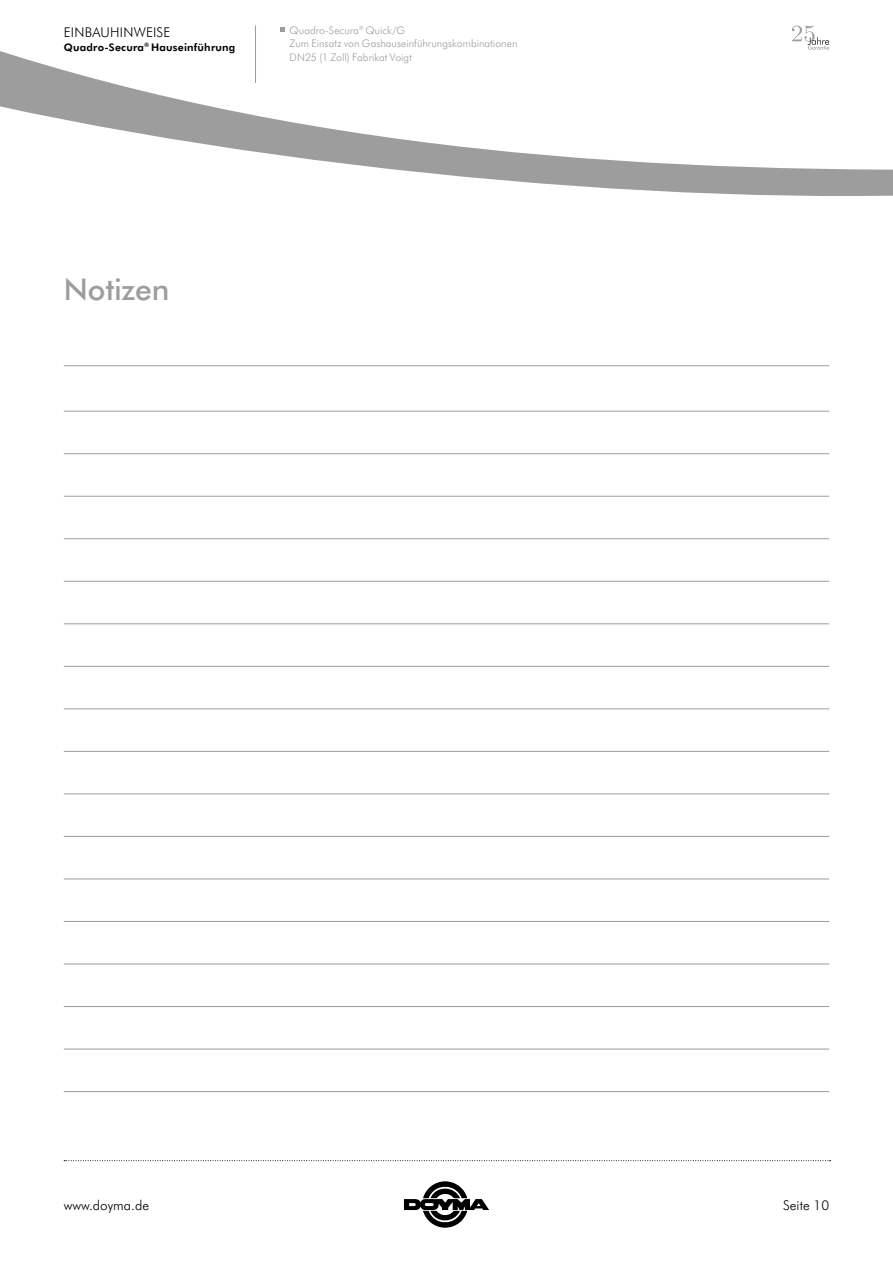
<style>
.page{position:relative;width:893px;height:1263px;background:#fff}
.page>*{position:absolute;margin:0;border:0;box-sizing:border-box;transform-origin:0 0}
.t1{font:500 30px "Futura BT";letter-spacing:-.005em;color:#9d9d9d}
.t2{font:300 13.5px "Futura BT";letter-spacing:.005em;color:#000}
.t3{font:300 10.5px/13.5px "Futura BT";color:#9d9d9d}
.t4{font:700 10.5px "Futura BT";letter-spacing:.02em;color:#000}
</style>
<div class="page">
<svg style="left:0;top:25px;width:893px;height:171px"></svg>
<svg style="left:404px;top:1181px;width:85px;height:47px"></svg>
<svg style="left:64px;top:1160px;width:767px;height:1px"></svg>
<hr style="left:255px;top:26px;width:1px;height:57px;background:#9d9d9d">
<hr style="left:64px;top:365px;width:765px;height:1px;background:#9d9d9d">
<hr style="left:64px;top:411px;width:765px;height:1px;background:#9d9d9d">
<hr style="left:64px;top:453px;width:765px;height:1px;background:#9d9d9d">
<hr style="left:64px;top:496px;width:765px;height:1px;background:#9d9d9d">
<hr style="left:64px;top:538px;width:765px;height:1px;background:#9d9d9d">
<hr style="left:64px;top:581px;width:765px;height:1px;background:#9d9d9d">
<hr style="left:64px;top:623px;width:765px;height:1px;background:#9d9d9d">
<hr style="left:64px;top:666px;width:765px;height:1px;background:#9d9d9d">
<hr style="left:64px;top:709px;width:765px;height:1px;background:#9d9d9d">
<hr style="left:64px;top:751px;width:765px;height:1px;background:#9d9d9d">
<hr style="left:64px;top:794px;width:765px;height:1px;background:#9d9d9d">
<hr style="left:64px;top:836px;width:765px;height:1px;background:#9d9d9d">
<hr style="left:64px;top:879px;width:765px;height:1px;background:#9d9d9d">
<hr style="left:64px;top:921px;width:765px;height:1px;background:#9d9d9d">
<hr style="left:64px;top:964px;width:765px;height:1px;background:#9d9d9d">
<hr style="left:64px;top:1006px;width:765px;height:1px;background:#9d9d9d">
<hr style="left:64px;top:1049px;width:765px;height:1px;background:#9d9d9d">
<hr style="left:64px;top:1091px;width:765px;height:1px;background:#9d9d9d">
<svg style="left:792px;top:26px;width:37px;height:24px"></svg>
<svg style="left:281px;top:28px;width:4px;height:4px"></svg>
<p class="t2" style="left:64px;top:23px;width:108px">EINBAUHINWEISE</p>
<p class="t4" style="left:64px;top:40px;width:173px">Quadro-Secura<sup>®</sup> Hauseinführung</p>
<p class="t3" style="left:290px;top:23px;width:229px">Quadro-Secura<sup>®</sup> Quick/G<br>Zum Einsatz von Gashauseinführungskombinationen<br>DN25 (1 Zoll) Fabrikat Voigt</p>
<h1 class="t1" style="left:64px;top:268px;width:107px">Notizen</h1>
<p class="t2" style="left:64px;top:1196px;width:87px">www.doyma.de</p>
<p class="t2" style="left:783px;top:1196px;width:48px">Seite 10</p>
</div>
